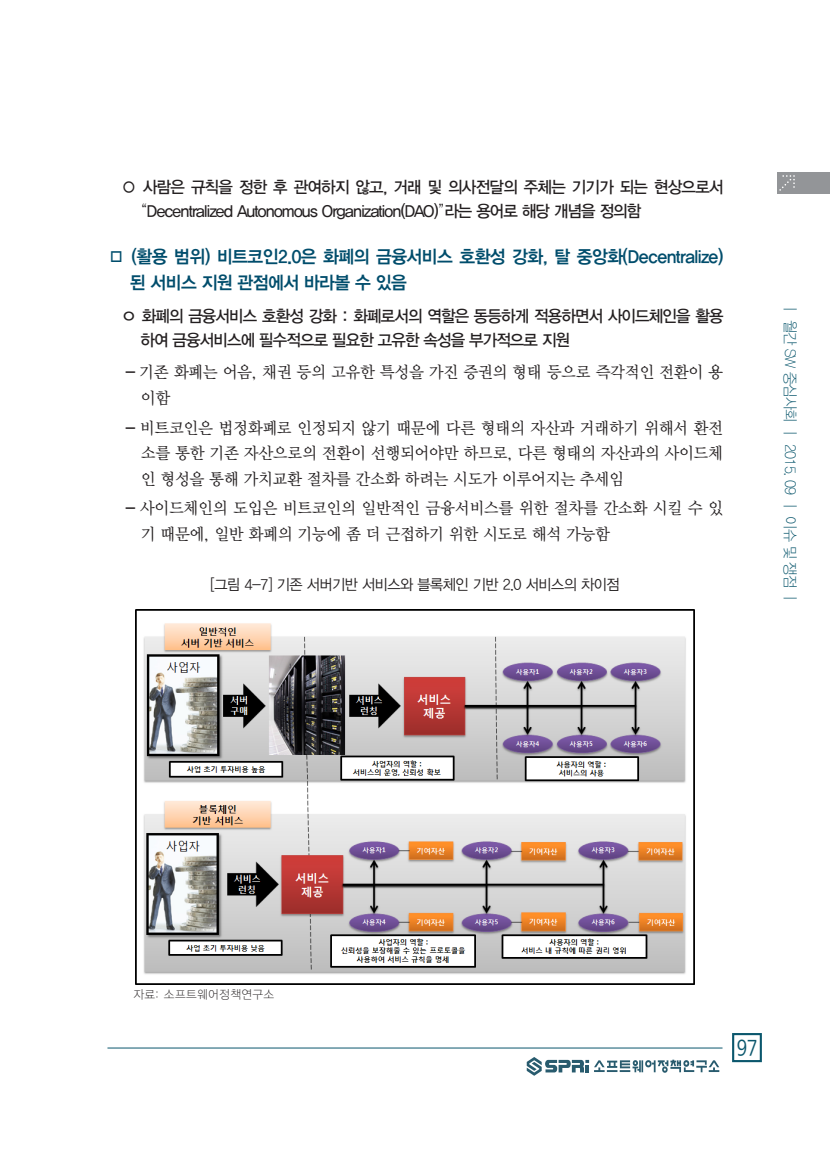
<style>
.page{position:relative;width:830px;height:1149px;background:#fff}
.page>*{position:absolute;margin:0;border:0;box-sizing:border-box;transform-origin:0 0}
.t1{font:21px "Nanum Barun Gothic OTF Yet Hangul";color:#0b576d;scale:.84 1}
.내용{font:18px/25.5px "YDIYGO340";letter-spacing:-.03em;color:#004d6c;scale:.95 1}
.본문안의{font:16.5px/25.5px "YDIY Mj O130 KSCPC EUC H";letter-spacing:-.07em;color:#231f20;scale:.95 1}
.랑내용{font:16.5px/24px "YDIYGO330";letter-spacing:-.05em;color:#231f20;scale:.95 1}
.표0-0{font:15px "YDIYGO320";letter-spacing:-.03em;color:#231f20;scale:.95 1}
.t2{font:15px "YDIYGO310";letter-spacing:-.05em;color:#0b576d;scale:.95 1}
.자료{font:12px "YDIYGO110 KSCPC EUC H";letter-spacing:-.03em;color:#231f20;scale:.95 1}
.s1{font-family:"Jeju Myeongjo"}
.s2{font-family:"YDIYGO330"}
</style>
<div class="page">
<div style="left:776px;top:172px;width:53px;height:21px;background:#939598"></div>
<svg style="left:779px;top:175px;width:15px;height:16px"></svg>
<hr style="left:107px;top:1047px;width:615px;height:1px;background:#0b576d">
<div style="left:731px;top:1032px;width:30px;height:29px;border:2px solid #0b576d"></div>
<svg style="left:526px;top:1057px;width:193px;height:18px"></svg>
<img style="left:136px;top:609px;width:558px;height:375px">
<p class="랑내용" style="left:140px;top:175px;width:615px;text-indent:-19px">○ 사람은 규칙을 정한 후 관여하지 않고, 거래 및 의사전달의 주체는 기기가 되는 현상으로서 <span class="s1">“</span>Decentralized Autonomous Organization(DAO)<span class="s1">”</span>라는 용어로 해당 개념을 정의함</p>
<p class="내용" style="left:130px;top:244px;width:626px;text-indent:-22px">□ (활용 범위) 비트코인2.0은 화폐의 금융서비스 호환성 강화, 탈 중앙화(Decentralize) 된 서비스 지원 관점에서 바라볼 수 있음</p>
<p class="랑내용" style="left:140px;top:304px;width:615px;text-indent:-19px">ㅇ 화폐의 금융서비스 호환성 강화 : 화폐로서의 역할은 동등하게 적용하면서 사이드체인을 활용 하여 금융서비스에 필수적으로 필요한 고유한 속성을 부가적으로 지원</p>
<p class="본문안의" style="left:140px;top:360px;width:615px;text-indent:-15px"><span class="s2">-</span> 기존 화폐는 어음, 채권 등의 고유한 특성을 가진 증권의 형태 등으로 즉각적인 전환이 용 이함</p>
<p class="본문안의" style="left:140px;top:415px;width:615px;text-align:justify;text-indent:-15px"><span class="s2">-</span> 비트코인은 법정화폐로 인정되지 않기 때문에 다른 형태의 자산과 거래하기 위해서 환전 소를 통한 기존 자산으로의 전환이 선행되어야만 하므로, 다른 형태의 자산과의 사이드체 인 형성을 통해 가치교환 절차를 간소화 하려는 시도가 이루어지는 추세임</p>
<p class="본문안의" style="left:140px;top:496px;width:615px;text-indent:-15px"><span class="s2">-</span> 사이드체인의 도입은 비트코인의 일반적인 금융서비스를 위한 절차를 간소화 시킬 수 있 기 때문에, 일반 화폐의 기능에 좀 더 근접하기 위한 시도로 해석 가능함</p>
<p class="표0-0" style="left:210px;top:576px;width:432px">[그림 4-7] 기존 서버기반 서비스와 블록체인 기반 2.0 서비스의 차이점</p>
<p class="t2" style="left:798px;top:302px;width:321px;rotate:90deg">ㅣ 월간 SW 중심사회 ㅣ 2015. 09 ㅣ 이슈 및 쟁점 ㅣ</p>
<p class="자료" style="left:133px;top:987px;width:150px">자료: 소프트웨어정책연구소</p>
<p class="t1" style="left:736px;top:1036px;width:26px">97</p>
</div>
